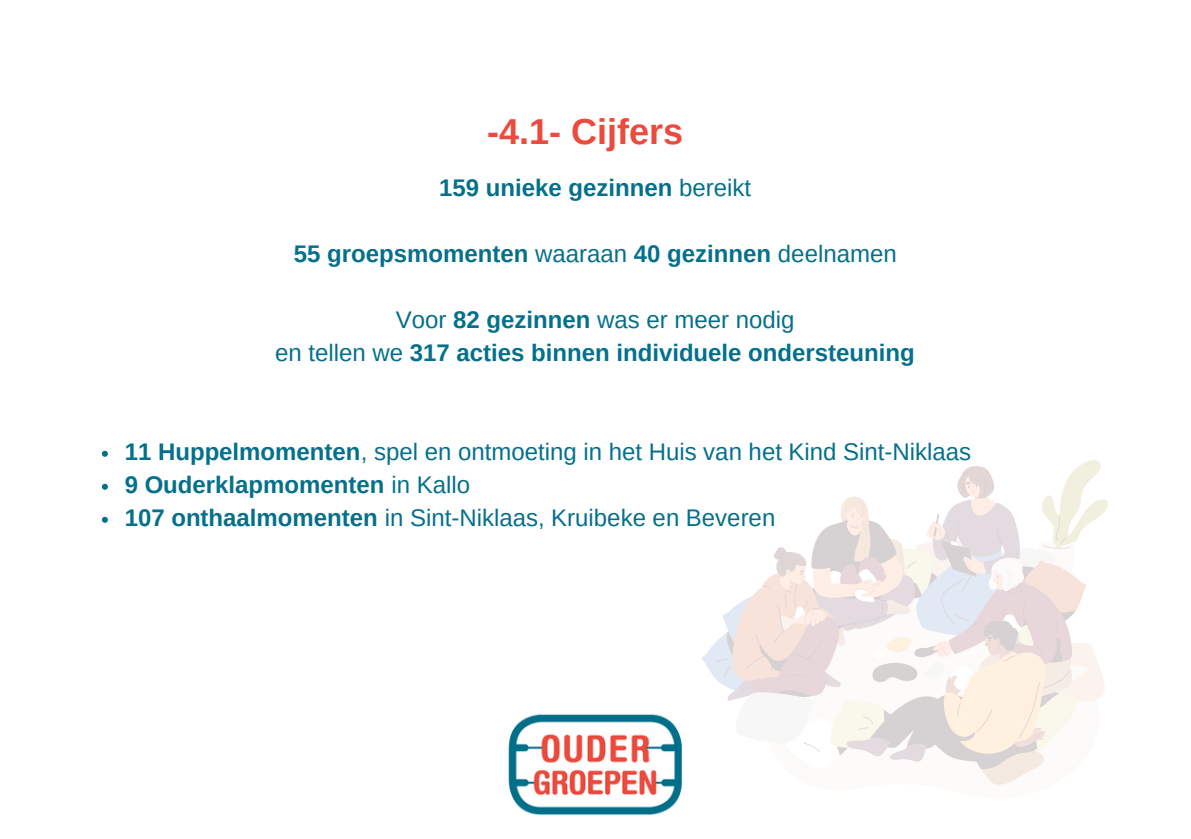
<style>
.page{position:relative;width:1191px;height:839px;background:#fff}
.page>*{position:absolute;margin:0;border:0;box-sizing:border-box;transform-origin:0 0}
.t1{font:700 36px "Arimo";color:#eb4b3e}
.t2{font:24px "Arimo";color:#05708b}
.t3{font:700 24px "Arimo";color:#05708b}
.s1{font-weight:400}
.s2{font-weight:700}
</style>
<div class="page">
<img style="left:702px;top:460px;width:405px;height:325px">
<img style="left:508px;top:708px;width:228px;height:108px">
<svg style="left:102px;top:451px;width:6px;height:6px"></svg>
<svg style="left:102px;top:484px;width:6px;height:6px"></svg>
<svg style="left:102px;top:517px;width:6px;height:6px"></svg>
<p class="t1" style="left:487px;top:111px;width:197px">-4.1- Cijfers</p>
<p class="t3" style="left:439px;top:174px;width:314px">159 unieke gezinnen <span class="s1">bereikt</span></p>
<p class="t3" style="left:294px;top:240px;width:604px">55 groepsmomenten <span class="s1">waaraan</span> 40 gezinnen <span class="s1">deelnamen</span></p>
<p class="t2" style="left:396px;top:306px;width:400px">Voor <span class="s2">82 gezinnen</span> was er meer nodig</p>
<p class="t3" style="left:275px;top:339px;width:641px"><span class="s1">en tellen we</span> 317 acties binnen individuele ondersteuning</p>
<p class="t2" style="left:125px;top:438px;width:848px"><span class="s2">11 Huppelmomenten</span>, spel en ontmoeting in het Huis van het Kind Sint-Niklaas</p>
<p class="t3" style="left:125px;top:471px;width:347px">9 Ouderklapmomenten <span class="s1">in Kallo</span></p>
<p class="t2" style="left:125px;top:504px;width:652px"><span class="s2">107 onthaalmomenten</span> in Sint-Niklaas, Kruibeke en Beveren</p>
</div>
